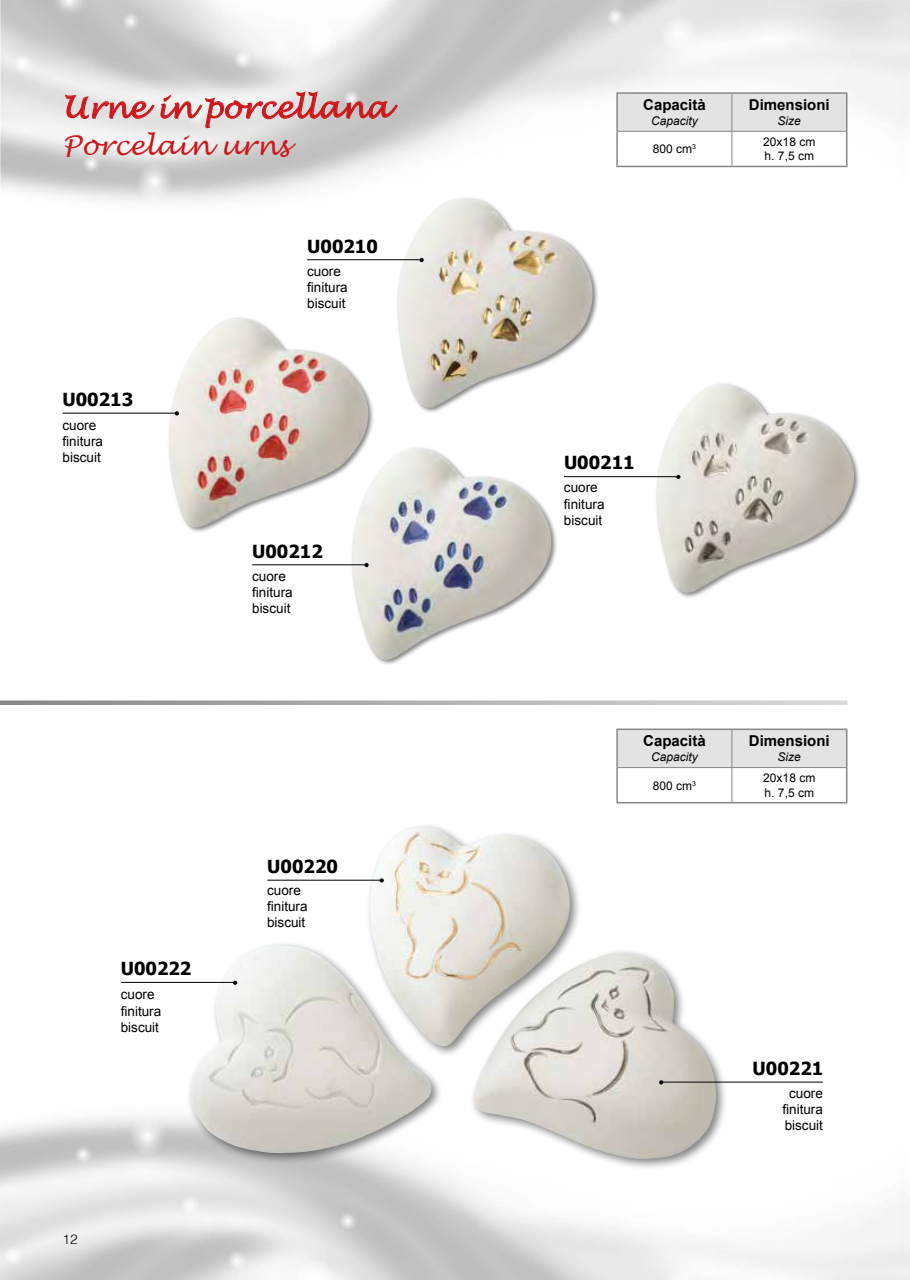
<style>
.page{position:relative;width:910px;height:1280px;background:#fff}
.page>*{position:absolute;margin:0;border:0;box-sizing:border-box;transform-origin:0 0}
.t1{font:italic 30px "Lucida Handwriting";color:#cd171a}
.t2{font:italic 27px "Lucida Handwriting";color:#cd171a}
.t3{font:700 18px "Tahoma";color:#000}
.t4{font:700 15px "Arial";color:#000}
.t5{font:13.5px/16.2px "Arial";color:#000}
.t6{font:300 13.5px "Helvetica";color:#000}
.t7{font:12px/14.4px "Arial";color:#000}
.t8{font:italic 12px "Arial";color:#000}
</style>
<div class="page">
<div style="left:167px;top:316px;width:208px;height:218px;background:#000;opacity:.5"></div>
<img style="left:163px;top:318px;width:212px;height:210px">
<div style="left:350px;top:446px;width:208px;height:220px;background:#000;opacity:.5"></div>
<img style="left:345px;top:448px;width:213px;height:212px">
<img style="left:392px;top:199px;width:206px;height:209px">
<div style="left:654px;top:382px;width:207px;height:217px;background:#000;opacity:.5"></div>
<img style="left:650px;top:384px;width:211px;height:209px">
<div style="left:186px;top:823px;width:542px;height:348px;background:#000;opacity:.5"></div>
<img style="left:190px;top:827px;width:527px;height:332px">
<svg style="left:65px;top:90px;width:333px;height:39px;background:#ddc5c5"></svg>
<svg style="left:0;top:700px;width:847px;height:5px;background:#b9b8b8"></svg>
<hr style="left:63px;top:413px;width:113px;height:1px;background:#000">
<svg style="left:175px;top:411px;width:4px;height:5px"></svg>
<hr style="left:252px;top:564px;width:114px;height:1px;background:#000">
<svg style="left:364px;top:563px;width:5px;height:4px"></svg>
<hr style="left:267px;top:880px;width:114px;height:1px;background:#000">
<svg style="left:380px;top:878px;width:4px;height:4px"></svg>
<hr style="left:121px;top:982px;width:113px;height:1px;background:#000">
<svg style="left:233px;top:980px;width:4px;height:5px"></svg>
<hr style="left:661px;top:1082px;width:162px;height:1px;background:#000">
<svg style="left:659px;top:1080px;width:4px;height:4px"></svg>
<hr style="left:307px;top:259px;width:114px;height:1px;background:#000">
<svg style="left:419px;top:258px;width:5px;height:4px"></svg>
<hr style="left:564px;top:476px;width:114px;height:1px;background:#000">
<svg style="left:676px;top:475px;width:4px;height:4px"></svg>
<div style="left:618px;top:94px;width:228px;height:37px;background:#e3e3e3"></div>
<hr style="left:616px;top:92px;width:116px;height:2px;background:#878787">
<hr style="left:616px;top:94px;width:2px;height:37px;background:#878787">
<hr style="left:732px;top:92px;width:115px;height:2px;background:#878787">
<hr style="left:846px;top:94px;width:1px;height:37px;background:#878787">
<hr style="left:616px;top:131px;width:2px;height:35px;background:#878787">
<hr style="left:846px;top:131px;width:1px;height:35px;background:#878787">
<hr style="left:616px;top:166px;width:116px;height:1px;background:#878787">
<hr style="left:732px;top:166px;width:115px;height:1px;background:#878787">
<hr style="left:731px;top:94px;width:1px;height:37px;background:#878787">
<hr style="left:618px;top:131px;width:114px;height:1px;background:#878787">
<hr style="left:732px;top:131px;width:114px;height:1px;background:#878787">
<hr style="left:731px;top:132px;width:1px;height:34px;background:#878787">
<div style="left:618px;top:730px;width:228px;height:37px;background:#e3e3e3"></div>
<hr style="left:616px;top:728px;width:116px;height:2px;background:#878787">
<hr style="left:616px;top:730px;width:2px;height:37px;background:#878787">
<hr style="left:732px;top:728px;width:115px;height:2px;background:#878787">
<hr style="left:846px;top:730px;width:1px;height:37px;background:#878787">
<hr style="left:616px;top:767px;width:2px;height:35px;background:#878787">
<hr style="left:846px;top:767px;width:1px;height:35px;background:#878787">
<hr style="left:616px;top:802px;width:116px;height:1px;background:#878787">
<hr style="left:732px;top:802px;width:115px;height:1px;background:#878787">
<hr style="left:731px;top:730px;width:1px;height:37px;background:#878787">
<hr style="left:618px;top:767px;width:114px;height:1px;background:#878787">
<hr style="left:732px;top:767px;width:114px;height:1px;background:#878787">
<hr style="left:731px;top:768px;width:1px;height:34px;background:#878787">
<h1 class="t1" style="left:63px;top:89px;width:328px">Urne in porcellana</h1>
<h2 class="t2" style="left:63px;top:130px;width:228px">Porcelain urns</h2>
<h3 class="t3" style="left:307px;top:233px;width:72px">U00210</h3>
<h3 class="t3" style="left:63px;top:387px;width:72px">U00213</h3>
<p class="t5" style="left:63px;top:417px;width:42px">cuore finitura biscuit</p>
<p class="t5" style="left:307px;top:263px;width:42px">cuore finitura biscuit</p>
<h3 class="t3" style="left:252px;top:538px;width:72px">U00212</h3>
<p class="t5" style="left:252px;top:568px;width:42px">cuore finitura biscuit</p>
<h3 class="t3" style="left:121px;top:956px;width:72px">U00222</h3>
<p class="t5" style="left:121px;top:987px;width:42px">cuore finitura biscuit</p>
<h3 class="t3" style="left:267px;top:854px;width:72px">U00220</h3>
<p class="t5" style="left:267px;top:882px;width:42px">cuore finitura biscuit</p>
<p class="t6" style="left:63px;top:1228px;width:17px">12</p>
<p class="t4" style="left:643px;top:95px;width:64px">Capacità</p>
<p class="t8" style="left:651px;top:113px;width:48px">Capacity</p>
<p class="t4" style="left:749px;top:95px;width:82px">Dimensioni</p>
<p class="t8" style="left:778px;top:113px;width:25px">Size</p>
<p class="t7" style="left:653px;top:142px;width:45px">800 cm<sup>3</sup></p>
<p class="t7" style="left:763px;top:135px;width:54px">20x18 cm h. 7,5 cm</p>
<h3 class="t3" style="left:564px;top:450px;width:72px">U00211</h3>
<p class="t5" style="left:564px;top:480px;width:42px">cuore finitura biscuit</p>
<p class="t4" style="left:643px;top:731px;width:64px">Capacità</p>
<p class="t8" style="left:651px;top:749px;width:48px">Capacity</p>
<p class="t4" style="left:749px;top:731px;width:82px">Dimensioni</p>
<p class="t8" style="left:778px;top:749px;width:25px">Size</p>
<p class="t7" style="left:653px;top:778px;width:45px">800 cm<sup>3</sup></p>
<p class="t7" style="left:763px;top:771px;width:54px">20x18 cm h. 7,5 cm</p>
<h3 class="t3" style="left:753px;top:1056px;width:72px">U00221</h3>
<p class="t5" style="left:782px;top:1085px;width:42px;text-align:center">cuore finitura biscuit</p>
</div>
